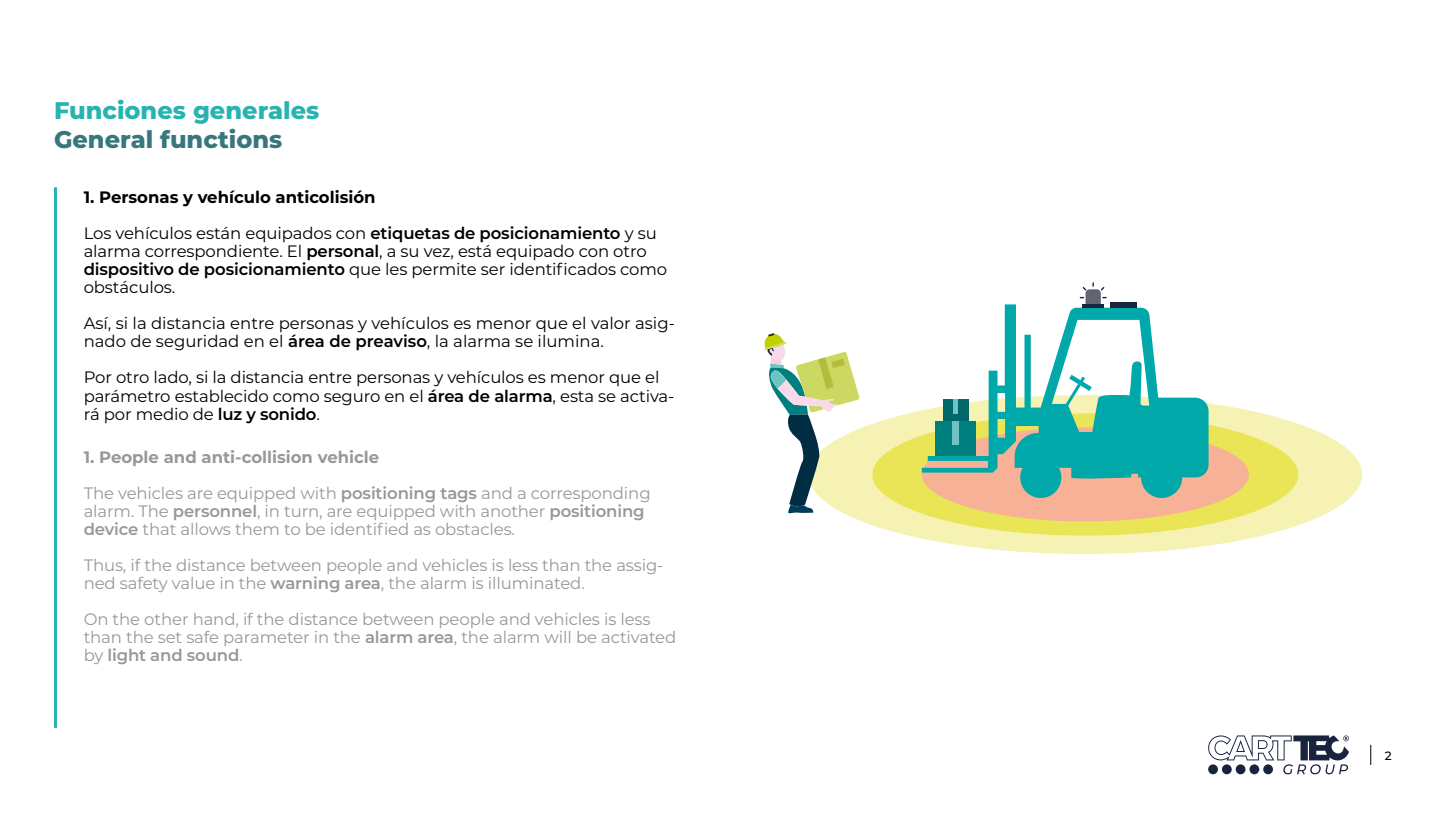
<style>
.page{position:relative;width:1446px;height:813px;background:#fff}
.page>*{position:absolute;margin:0;border:0;box-sizing:border-box;transform-origin:0 0}
.t1{font:800 24px "Montserrat";color:#26b4b0}
.t2{font:800 24px "Montserrat";color:#38777c}
.t3{font:16.5px/18px "Montserrat";letter-spacing:-.005em;color:#000}
.t4{font:16.5px/18px "Montserrat";letter-spacing:-.01em;color:#96989a}
.t5{font:500 12px "Montserrat";color:#000}
.s1{font-weight:700}
.s2{font-weight:600}
</style>
<div class="page">
<svg style="left:1370px;top:744px;width:1px;height:20px"></svg>
<svg style="left:1208px;top:735px;width:141px;height:39px"></svg>
<hr style="left:54px;top:187px;width:3px;height:540px;background:#26b4b0">
<svg style="left:844px;top:396px;width:518px;height:157px;fill:#f5f2b4"></svg>
<div style="left:872px;top:413px;width:426px;height:122px;background:#eae556;border-radius:50%"></div>
<div style="left:922px;top:427px;width:327px;height:94px;background:#f7b197;border-radius:50%"></div>
<svg style="left:922px;top:304px;width:286px;height:193px"></svg>
<div style="left:935px;top:421px;width:41px;height:35px;background:#007f80"></div>
<div style="left:952px;top:421px;width:7px;height:23px;background:#6dc4c3"></div>
<div style="left:943px;top:399px;width:25px;height:22px;background:#006869"></div>
<div style="left:953px;top:399px;width:5px;height:15px;background:#6dc4c3"></div>
<div style="left:1111px;top:302px;width:26px;height:5px;background:#18233e"></div>
<svg style="left:1080px;top:282px;width:26px;height:25px"></svg>
<svg style="left:764px;top:333px;width:95px;height:180px"></svg>
<h1 class="t1" style="left:54px;top:93px;width:267px">Funciones generales</h1>
<h1 class="t2" style="left:54px;top:122px;width:230px">General functions</h1>
<p class="t3" style="left:84px;top:179px;width:574px;line-height:36px"><span class="s1">1. Personas y vehículo anticolisión<br></span>Los vehículos están equipados con <span class="s2">etiquetas de posicionamiento</span> y su</p>
<p class="t3" style="left:84px;top:242px;width:585px">alarma correspondiente. El <span class="s2">personal</span>, a su vez, está equipado con otro <span class="s2">dispositivo de posicionamiento</span> que les permite ser identificados como obstáculos.</p>
<p class="t3" style="left:84px;top:314px;width:593px">Así, si la distancia entre personas y vehículos es menor que el valor asig&shy;nado de seguridad en el <span class="s2">área de preaviso</span>, la alarma se ilumina.</p>
<p class="t3" style="left:84px;top:368px;width:592px">Por otro lado, si la distancia entre personas y vehículos es menor que el parámetro establecido como seguro en el <span class="s2">área de alarma</span>, esta se activa&shy;rá por medio de <span class="s2">luz y sonido</span>.</p>
<p class="t4" style="left:84px;top:438px;width:568px;line-height:36px"><span class="s1">1. People and anti-collision vehicle<br></span>The vehicles are equipped with <span class="s2">positioning tags</span> and a corresponding</p>
<p class="t4" style="left:84px;top:501px;width:562px">alarm. The <span class="s2">personnel</span>, in turn, are equipped with another <span class="s2">positioning device</span> that allows them to be identified as obstacles.</p>
<p class="t4" style="left:84px;top:555px;width:581px">Thus, if the distance between people and vehicles is less than the assig&shy;ned safety value in the <span class="s2">warning area</span>, the alarm is illuminated.</p>
<p class="t4" style="left:84px;top:609px;width:594px">On the other hand, if the distance between people and vehicles is less than the set safe parameter in the <span class="s2">alarm area</span>, the alarm will be activated by <span class="s2">light and sound</span>.</p>
<p class="t5" style="left:1384px;top:747px;width:8px">2</p>
</div>
